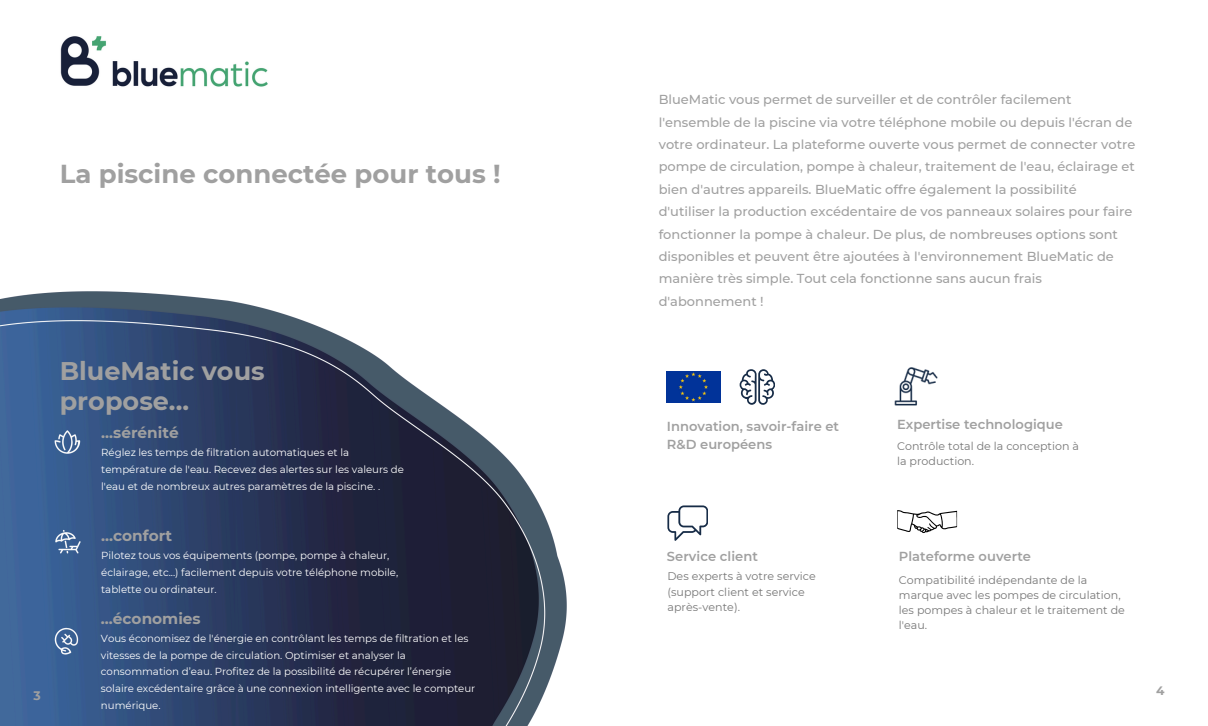
<style>
.page{position:relative;width:1208px;height:726px;background:#fff}
.page>*{position:absolute;margin:0;border:0;box-sizing:border-box;transform-origin:0 0}
.t1{font:700 26px "Montserrat";color:#a0a0a0}
.t2{font:700 25.5px/29.8px "Montserrat";color:#a0a0a0}
.t3{font:700 15.3px "Montserrat";color:#a0a0a0}
.t4{font:600 13.1px/18.1px "Montserrat";color:#a0a0a0}
.t5{font:500 13px/22.4px "Montserrat";color:#a0a0a0}
.t6{font:700 12.4px "Montserrat";color:#a0a0a0}
.t7{font:700 12.2px "Montserrat";color:#a0a0a0}
.t8{font:11.1px/15.1px "Montserrat";letter-spacing:.005em;color:#767676}
.t9{font:10.2px/16.8px "Montserrat";color:#fefefe}
</style>
<div class="page">
<img style="left:0;top:291px;width:567px;height:435px">
<img style="left:894px;top:367px;width:44px;height:39px">
<svg style="left:739px;top:369px;width:36px;height:36px"></svg>
<svg style="left:667px;top:505px;width:41px;height:36px"></svg>
<img style="left:60px;top:36px;width:208px;height:51px">
<img style="left:667px;top:371px;width:53px;height:32px">
<svg style="left:897px;top:510px;width:60px;height:23px"></svg>
<h3 class="t1" style="left:60px;top:157px;width:442px">La piscine connectée pour tous !</h3>
<h3 class="t6" style="left:33px;top:688px;width:9px">3</h3>
<h2 class="t2" style="left:60px;top:356px;width:206px">BlueMatic vous propose...</h2>
<p class="t9" style="left:101px;top:444px;width:304px">Réglez les temps de filtration automatiques et la température de l'eau. Recevez des alertes sur les valeurs de l'eau et de nombreux autres paramètres de la piscine. .</p>
<h2 class="t3" style="left:101px;top:423px;width:79px">...sérénité</h2>
<p class="t3" style="left:101px;top:526px;width:72px">...confort</p>
<p class="t9" style="left:101px;top:547px;width:298px">Pilotez tous vos équipements (pompe, pompe à chaleur, éclairage, etc...) facilement depuis votre téléphone mobile, tablette ou ordinateur.</p>
<p class="t3" style="left:101px;top:609px;width:101px">...économies</p>
<h2 class="t9" style="left:101px;top:630px;width:376px">Vous économisez de l'énergie en contrôlant les temps de filtration et les vitesses de la pompe de circulation. Optimiser et analyser la consommation d’eau. Profitez de la possibilité de récupérer l’énergie solaire excédentaire grâce à une connexion intelligente avec le compteur numérique.</h2>
<p class="t5" style="left:658px;top:88px;width:478px">BlueMatic vous permet de surveiller et de contrôler facilement l'ensemble de la piscine via votre téléphone mobile ou depuis l'écran de votre ordinateur. La plateforme ouverte vous permet de connecter votre pompe de circulation, pompe à chaleur, traitement de l'eau, éclairage et bien d'autres appareils. BlueMatic offre également la possibilité d'utiliser la production excédentaire de vos panneaux solaires pour faire fonctionner la pompe à chaleur. De plus, de nombreuses options sont disponibles et peuvent être ajoutées à l'environnement BlueMatic de manière très simple. Tout cela fonctionne sans aucun frais d'abonnement !</p>
<h3 class="t4" style="left:667px;top:417px;width:174px">Innovation, savoir-faire et<br>R&amp;D européens</h3>
<p class="t4" style="left:897px;top:415px;width:167px">Expertise technologique</p>
<h3 class="t8" style="left:897px;top:439px;width:183px">Contrôle total de la conception à la production.</h3>
<p class="t4" style="left:667px;top:547px;width:92px">Service client</p>
<p class="t8" style="left:667px;top:569px;width:150px">Des experts à votre service (support client et service après-vente).</p>
<p class="t4" style="left:899px;top:547px;width:134px">Plateforme ouverte</p>
<h3 class="t8" style="left:899px;top:572px;width:227px">Compatibilité indépendante de la marque avec les pompes de circulation, les pompes à chaleur et le traitement de l'eau.</h3>
<p class="t7" style="left:1156px;top:684px;width:10px">4</p>
</div>
